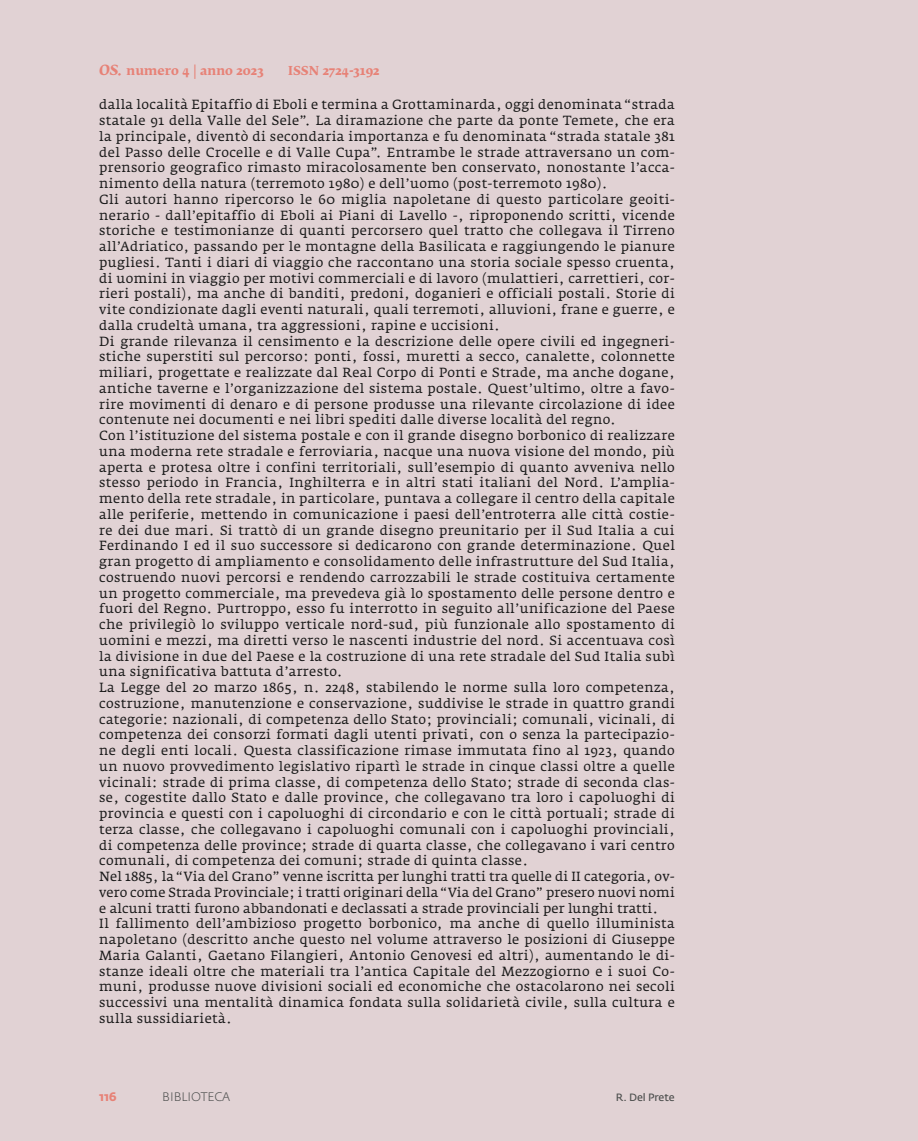
<style>
.page{position:relative;width:918px;height:1141px;background:#e1d2d4}
.page>*{position:absolute;margin:0;border:0;box-sizing:border-box;transform-origin:0 0}
.t1{font:13.12px/15.8px "Fedra Serif A Pro";letter-spacing:.03em;color:#1a1a1a}
.t2{font:700 12.25px "Fedra Serif B Pro";color:#e78277}
.t3{font:300 12.25px "Fedra Sans Std";color:#4c4e4d}
.t4{font:700 12.25px "Fedra Sans Std";color:#e78277}
.t5{font:10.5px "Fedra Sans Std";color:#4c4e4d}
.s1{font-style:italic;font-size:14px}
</style>
<div class="page">
<p class="t2" style="left:99px;top:63px;width:166px"><span class="s1">OS.</span> numero 4 | anno 2023</p>
<p class="t2" style="left:288px;top:63px;width:93px">ISSN 2724-3192</p>
<p class="t1" style="left:99px;top:97px;width:577px">dalla località Epitaffio di Eboli e termina a Grottaminarda, oggi denominata “strada statale 91 della Valle del Sele”. La diramazione che parte da ponte Temete, che era la principale, diventò di secondaria importanza e fu denominata “strada statale 381 del Passo delle Crocelle e di Valle Cupa”. Entrambe le strade attraversano un com&shy;prensorio geografico rimasto miracolosamente ben conservato, nonostante l’acca&shy;nimento della natura (terremoto 1980) e dell’uomo (post-terremoto 1980).<br>Gli autori hanno ripercorso le 60 miglia napoletane di questo particolare geoiti&shy;nerario - dall’epitaffio di Eboli ai Piani di Lavello -, riproponendo scritti, vicende storiche e testimonianze di quanti percorsero quel tratto che collegava il Tirreno all’Adriatico, passando per le montagne della Basilicata e raggiungendo le pianure pugliesi. Tanti i diari di viaggio che raccontano una storia sociale spesso cruenta, di uomini in viaggio per motivi commerciali e di lavoro (mulattieri, carrettieri, cor&shy;rieri postali), ma anche di banditi, predoni, doganieri e officiali postali. Storie di vite condizionate dagli eventi naturali, quali terremoti, alluvioni, frane e guerre, e dalla crudeltà umana, tra aggressioni, rapine e uccisioni.<br>Di grande rilevanza il censimento e la descrizione delle opere civili ed ingegneri&shy;stiche superstiti sul percorso: ponti, fossi, muretti a secco, canalette, colonnette miliari, progettate e realizzate dal Real Corpo di Ponti e Strade, ma anche dogane, antiche taverne e l’organizzazione del sistema postale. Quest’ultimo, oltre a favo&shy;rire movimenti di denaro e di persone produsse una rilevante circolazione di idee contenute nei documenti e nei libri spediti dalle diverse località del regno.<br>Con l’istituzione del sistema postale e con il grande disegno borbonico di realizzare una moderna rete stradale e ferroviaria, nacque una nuova visione del mondo, più aperta e protesa oltre i confini territoriali, sull’esempio di quanto avveniva nello stesso periodo in Francia, Inghilterra e in altri stati italiani del Nord. L’amplia&shy;mento della rete stradale, in particolare, puntava a collegare il centro della capitale alle periferie, mettendo in comunicazione i paesi dell’entroterra alle città costie&shy;re dei due mari. Si trattò di un grande disegno preunitario per il Sud Italia a cui Ferdinando I ed il suo successore si dedicarono con grande determinazione. Quel gran progetto di ampliamento e consolidamento delle infrastrutture del Sud Italia, costruendo nuovi percorsi e rendendo carrozzabili le strade costituiva certamente un progetto commerciale, ma prevedeva già lo spostamento delle persone dentro e fuori del Regno. Purtroppo, esso fu interrotto in seguito all’unificazione del Paese che privilegiò lo sviluppo verticale nord-sud, più funzionale allo spostamento di uomini e mezzi, ma diretti verso le nascenti industrie del nord. Si accentuava così la divisione in due del Paese e la costruzione di una rete stradale del Sud Italia subì una significativa battuta d’arresto.<br>La Legge del 20 marzo 1865, n. 2248, stabilendo le norme sulla loro competenza, costruzione, manutenzione e conservazione, suddivise le strade in quattro grandi categorie: nazionali, di competenza dello Stato; provinciali; comunali, vicinali, di competenza dei consorzi formati dagli utenti privati, con o senza la partecipazio&shy;ne degli enti locali. Questa classificazione rimase immutata fino al 1923, quando un nuovo provvedimento legislativo ripartì le strade in cinque classi oltre a quelle vicinali: strade di prima classe, di competenza dello Stato; strade di seconda clas&shy;se, cogestite dallo Stato e dalle province, che collegavano tra loro i capoluoghi di provincia e questi con i capoluoghi di circondario e con le città portuali; strade di terza classe, che collegavano i capoluoghi comunali con i capoluoghi provinciali, di competenza delle province; strade di quarta classe, che collegavano i vari centro comunali, di competenza dei comuni; strade di quinta classe.<br>Nel 1885, la “Via del Grano” venne iscritta per lunghi tratti tra quelle di II categoria, ov&shy;vero come Strada Provinciale; i tratti originari della “Via del Grano” presero nuovi nomi e alcuni tratti furono abbandonati e declassati a strade provinciali per lunghi tratti.<br>Il fallimento dell’ambizioso progetto borbonico, ma anche di quello illuminista napoletano (descritto anche questo nel volume attraverso le posizioni di Giuseppe Maria Galanti, Gaetano Filangieri, Antonio Genovesi ed altri), aumentando le di&shy;stanze ideali oltre che materiali tra l’antica Capitale del Mezzogiorno e i suoi Co&shy;muni, produsse nuove divisioni sociali ed economiche che ostacolarono nei secoli successivi una mentalità dinamica fondata sulla solidarietà civile, sulla cultura e sulla sussidiarietà.</p>
<p class="t4" style="left:99px;top:1089px;width:19px">116</p>
<p class="t3" style="left:162px;top:1089px;width:70px">BIBLIOTECA</p>
<p class="t5" style="left:616px;top:1091px;width:60px">R. Del Prete</p>
</div>
